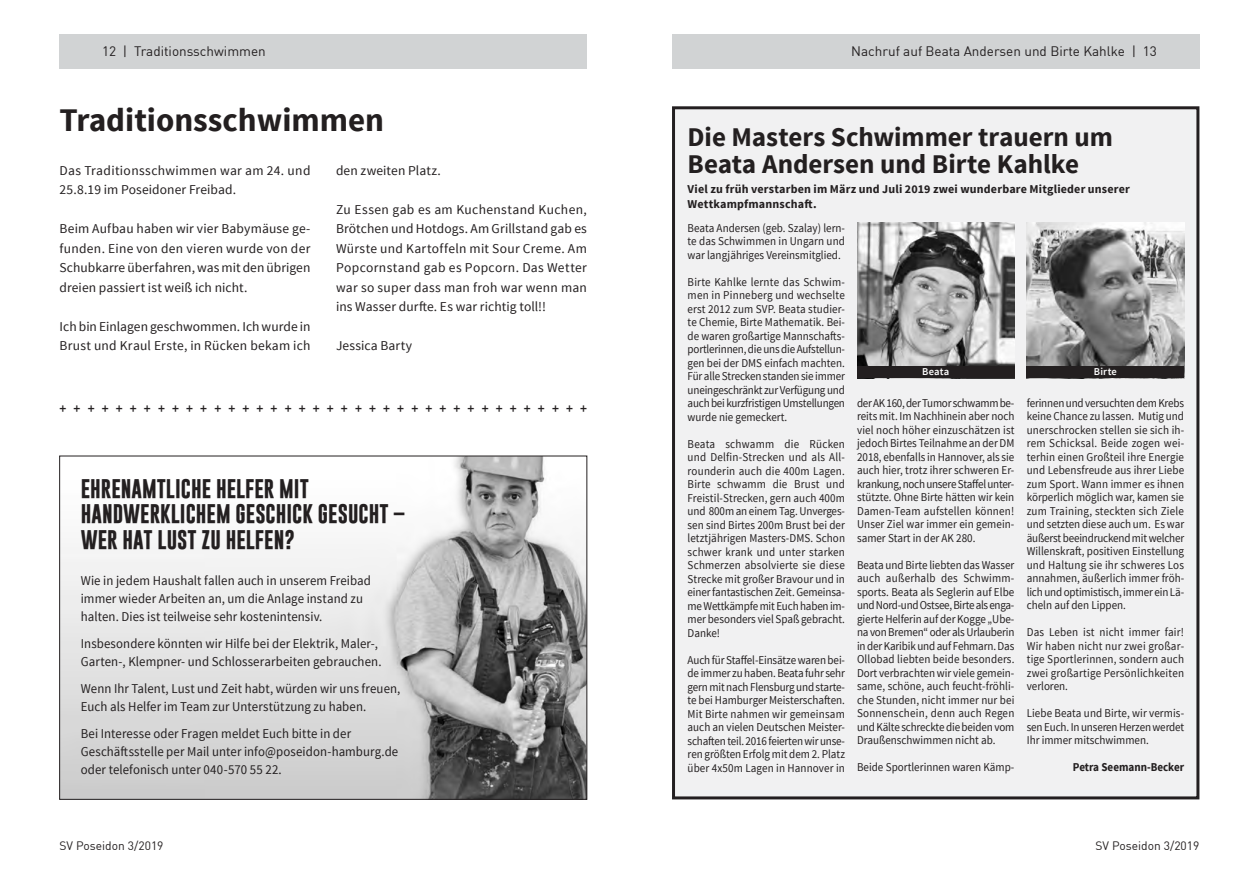
<style>
.page{position:relative;width:1259px;height:893px;background:#fff}
.page>*{position:absolute;margin:0;border:0;box-sizing:border-box;transform-origin:0 0}
.t1{font:700 33px "Source Sans Pro";color:#231f20}
.t2{font:700 27px/27px "Source Sans Pro";letter-spacing:-.005em;color:#231f20}
.t3{font:700 19.5px/25.5px "Gobold";color:#231f20}
.t4{font:13.5px/19.5px "Source Sans Pro";letter-spacing:.005em;color:#231f20}
.t5{font:13.5px/18px "Source Sans Pro";letter-spacing:.005em;color:#231f20;scale:.95 1}
.t6{font:13.5px "DIN";color:#231f20}
.t7{font:600 13.5px "Source Sans Pro";color:#231f20}
.t8{font:12px/13.5px "Source Sans Pro";color:#231f20;text-align:justify;scale:.92 1}
.t9{font:700 12px/15px "Source Sans Pro";letter-spacing:.015em;color:#231f20}
.t10{font:12px "DIN";color:#231f20}
.t11{font:700 12px "Source Sans Pro";letter-spacing:.015em;color:#231f20;scale:.92 1}
.t12{font:600 10.5px "Source Sans Pro";letter-spacing:.015em;color:#fff}
</style>
<div class="page">
<div style="left:60px;top:34px;width:527px;height:34px;background:#d1d3d4"></div>
<div style="left:672px;top:34px;width:527px;height:34px;background:#d1d3d4"></div>
<div style="left:672px;top:106px;width:527px;height:693px;background:#f1f1f2;border:3px solid #231f20"></div>
<img style="left:1026px;top:223px;width:158px;height:143px">
<div style="left:1026px;top:366px;width:158px;height:12px;background:#231f20"></div>
<img style="left:62px;top:458px;width:523px;height:339px">
<img style="left:857px;top:223px;width:157px;height:143px">
<div style="left:857px;top:366px;width:157px;height:12px;background:#231f20"></div>
<p class="t6" style="left:102px;top:43px;width:165px">12 | Traditionsschwimmen</p>
<p class="t6" style="left:851px;top:43px;width:307px">Nachruf auf Beata Andersen und Birte Kahlke | 13</p>
<h1 class="t1" style="left:60px;top:99px;width:326px">Traditionsschwimmen</h1>
<p class="t4" style="left:336px;top:161px;width:106px">den zweiten Platz.</p>
<p class="t4" style="left:336px;top:200px;width:252px;text-align:justify">Zu Essen gab es am Kuchenstand Kuchen, Brötchen und Hotdogs. Am Grillstand gab es Würste und Kartoffeln mit Sour Creme. Am Popcornstand gab es Popcorn. Das Wetter war so super dass man froh war wenn man ins Wasser durfte. Es war richtig toll!!</p>
<p class="t4" style="left:336px;top:336px;width:78px">Jessica Barty</p>
<p class="t4" style="left:60px;top:161px;width:252px">Das Traditionsschwimmen war am 24. und<br>25.8.19 im Poseidoner Freibad.</p>
<p class="t4" style="left:60px;top:219px;width:252px;text-align:justify">Beim Aufbau haben wir vier Babymäuse ge&shy;funden. Eine von den vieren wurde von der Schubkarre überfahren, was mit den übrigen dreien passiert ist weiß ich nicht.</p>
<p class="t4" style="left:60px;top:317px;width:252px">Ich bin Einlagen geschwommen. Ich wurde in<br>Brust und Kraul Erste, in Rücken bekam ich</p>
<p class="t7" style="left:60px;top:400px;width:529px">+ + + + + + + + + + + + + + + + + + + + + + + + + + + + + + + + + + + + + +</p>
<h3 class="t3" style="left:81px;top:476px;width:326px">EHRENAMTLICHE HELFER MIT<br>HANDWERKLICHEM GESCHICK GESUCHT –<br>WER HAT LUST ZU HELFEN?</h3>
<p class="t5" style="left:81px;top:572px;width:307px">Wie in jedem Haushalt fallen auch in unserem Freibad immer wieder Arbeiten an, um die Anlage instand zu halten. Dies ist teilweise sehr kostenintensiv.</p>
<p class="t5" style="left:81px;top:635px;width:318px">Insbesondere könnten wir Hilfe bei der Elektrik, Maler-,<br>Garten-, Klempner- und Schlosserarbeiten gebrauchen.</p>
<p class="t5" style="left:81px;top:680px;width:338px">Wenn Ihr Talent, Lust und Zeit habt, würden wir uns freuen,<br>Euch als Helfer im Team zur Unterstützung zu haben.</p>
<p class="t5" style="left:81px;top:725px;width:336px">Bei Interesse oder Fragen meldet Euch bitte in der<br>Geschäftsstelle per Mail unter info@poseidon-hamburg.de oder telefonisch unter 040-570 55 22.</p>
<h2 class="t2" style="left:687px;top:125px;width:427px">Die Masters Schwimmer trauern um<br>Beata Andersen und Birte Kahlke</h2>
<p class="t9" style="left:687px;top:182px;width:444px">Viel zu früh verstarben im März und Juli 2019 zwei wunderbare Mitglieder unserer<br>Wettkampfmannschaft.</p>
<p class="t8" style="left:687px;top:221px;width:173px">Beata Andersen (geb. Szalay) lern&shy;te das Schwimmen in Ungarn und war langjähriges Vereinsmitglied.</p>
<p class="t8" style="left:687px;top:275px;width:173px">Birte Kahlke lernte das Schwim&shy;men in Pinneberg und wechselte erst 2012 zum SVP. Beata studier&shy;te Chemie, Birte Mathematik. Bei&shy;de waren großartige Mannschafts&shy;portlerinnen, die uns die Aufstellun&shy;gen bei der DMS einfach machten.<br>Für alle Strecken standen sie immer uneingeschränkt zur Verfügung und auch bei kurzfristigen Umstellungen wurde nie gemeckert.</p>
<p class="t8" style="left:687px;top:437px;width:173px">Beata schwamm die Rücken und Delfin-Strecken und als All&shy;rounderin auch die 400m Lagen.<br>Birte schwamm die Brust und Freistil-Strecken, gern auch 400m und 800m an einem Tag. Unverges&shy;sen sind Birtes 200m Brust bei der letztjährigen Masters-DMS. Schon schwer krank und unter starken Schmerzen absolvierte sie diese Strecke mit großer Bravour und in einer fantastischen Zeit. Gemeinsa&shy;me Wettkämpfe mit Euch haben im&shy;mer besonders viel Spaß gebracht.<br>Danke!</p>
<p class="t8" style="left:687px;top:653px;width:173px">Auch für Staffel-Einsätze waren bei&shy;de immer zu haben. Beata fuhr sehr gern mit nach Flensburg und starte&shy;te bei Hamburger Meisterschaften.<br>Mit Birte nahmen wir gemeinsam auch an vielen Deutschen Meister&shy;schaften teil. 2016 feierten wir unse&shy;ren größten Erfolg mit dem 2. Platz über 4x50m Lagen in Hannover in</p>
<p class="t12" style="left:922px;top:365px;width:29px">Beata</p>
<p class="t8" style="left:857px;top:396px;width:173px">der AK 160, der Tumor schwamm be&shy;reits mit. Im Nachhinein aber noch viel noch höher einzuschätzen ist jedoch Birtes Teilnahme an der DM 2018, ebenfalls in Hannover, als sie auch hier, trotz ihrer schweren Er&shy;krankung, noch unsere Staffel unter&shy;stützte. Ohne Birte hätten wir kein Damen-Team aufstellen können!<br>Unser Ziel war immer ein gemein&shy;samer Start in der AK 280.</p>
<p class="t8" style="left:857px;top:558px;width:173px">Beata und Birte liebten das Wasser auch außerhalb des Schwimm&shy;sports. Beata als Seglerin auf Elbe und Nord-und Ostsee, Birte als enga&shy;gierte Helferin auf der Kogge „Ube&shy;na von Bremen“ oder als Urlauberin in der Karibik und auf Fehmarn. Das Ollobad liebten beide besonders.<br>Dort verbrachten wir viele gemein&shy;same, schöne, auch feucht-fröhli&shy;che Stunden, nicht immer nur bei Sonnenschein, denn auch Regen und Kälte schreckte die beiden vom Draußenschwimmen nicht ab.</p>
<p class="t8" style="left:857px;top:761px;width:173px">Beide Sportlerinnen waren Kämp-</p>
<p class="t12" style="left:1094px;top:365px;width:25px">Birte</p>
<p class="t8" style="left:1026px;top:396px;width:173px">ferinnen und versuchten dem Krebs keine Chance zu lassen. Mutig und unerschrocken stellen sie sich ih&shy;rem Schicksal. Beide zogen wei&shy;terhin einen Großteil ihre Energie und Lebensfreude aus ihrer Liebe zum Sport. Wann immer es ihnen körperlich möglich war, kamen sie zum Training, steckten sich Ziele und setzten diese auch um. Es war äußerst beeindruckend mit welcher Willenskraft, positiven Einstellung und Haltung sie ihr schweres Los annahmen, äußerlich immer fröh&shy;lich und optimistisch, immer ein Lä&shy;cheln auf den Lippen.</p>
<p class="t8" style="left:1026px;top:626px;width:173px">Das Leben ist nicht immer fair!<br>Wir haben nicht nur zwei großar&shy;tige Sportlerinnen, sondern auch zwei großartige Persönlichkeiten verloren.</p>
<p class="t8" style="left:1026px;top:707px;width:173px">Liebe Beata und Birte, wir vermis&shy;sen Euch. In unseren Herzen werdet Ihr immer mitschwimmen.</p>
<p class="t11" style="left:1073px;top:760px;width:122px">Petra Seemann-Becker</p>
<p class="t10" style="left:60px;top:839px;width:105px">SV Poseidon 3/2019</p>
<p class="t10" style="left:1095px;top:839px;width:105px">SV Poseidon 3/2019</p>
</div>
